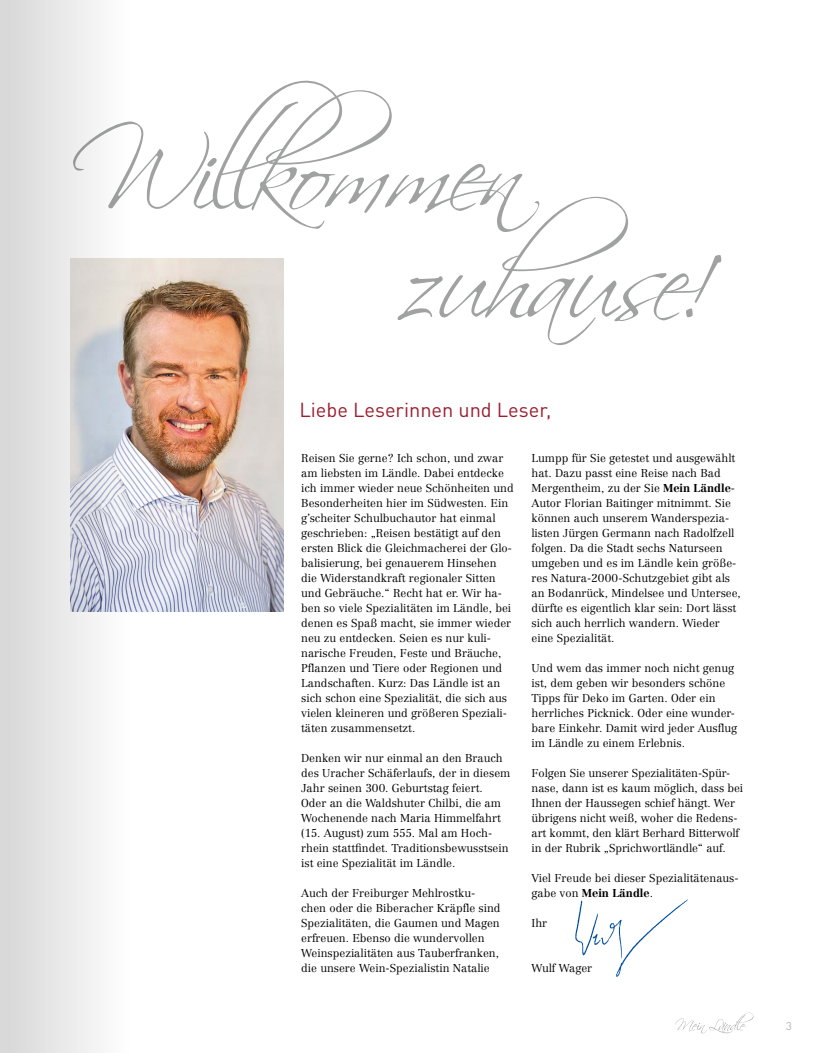
<style>
.page{position:relative;width:815px;height:1053px;background:#fff}
.page>*{position:absolute;margin:0;border:0;box-sizing:border-box;transform-origin:0 0}
.t1{font:107.38px/109.4px "Scriptina Pro";color:#a0a1a1}
.t2{font:20px "DIN Pro";color:#9a2031}
.t3{font:300 11.25px/15px "Centennial LT Pro";color:#000}
.t4{font:300 11.25px "DIN Pro";color:#9c9d9d}
.s1{font-weight:700}
</style>
<div class="page">
<img style="left:188px;top:258px;width:95px;height:353px">
<img style="left:575px;top:899px;width:113px;height:78px">
<svg style="left:675px;top:1012px;width:78px;height:22px"></svg>
<svg style="left:0;top:0;width:188px;height:1052px"></svg>
<h1 class="t1" style="left:397px;top:116px;width:312px;text-indent:-292px">Willkommen zuhause!</h1>
<h2 class="t2" style="left:299px;top:394px;width:254px">Liebe Leserinnen und Leser,</h2>
<p class="t3" style="left:531px;top:450px;width:211px">Lumpp für Sie getestet und ausgewählt hat. Dazu passt eine Reise nach Bad Mergentheim, zu der Sie <span class="s1">Mein Ländle</span>-- Autor Florian Baitinger mitnimmt. Sie können auch unserem Wanderspezia&shy;listen Jürgen Germann nach Radolfzell folgen. Da die Stadt sechs Naturseen umgeben und es im Ländle kein größe&shy;res Natura-2000-Schutzgebiet gibt als an Bodanrück, Mindelsee und Untersee, dürfte es eigentlich klar sein: Dort lässt sich auch herrlich wandern. Wieder eine Spezialität.</p>
<p class="t3" style="left:531px;top:660px;width:207px">Und wem das immer noch nicht genug ist, dem geben wir besonders schöne Tipps für Deko im Garten. Oder ein herrliches Picknick. Oder eine wunder&shy;bare Einkehr. Damit wird jeder Ausflug im Ländle zu einem Erlebnis.</p>
<p class="t3" style="left:531px;top:765px;width:213px">Folgen Sie unserer Spezialitäten-Spür&shy;nase, dann ist es kaum möglich, dass bei Ihnen der Haussegen schief hängt. Wer übrigens nicht weiß, woher die Redens&shy;art kommt, den klärt Berhard Bitterwolf in der Rubrik „Sprichwortländle“ auf.</p>
<p class="t3" style="left:531px;top:870px;width:209px">Viel Freude bei dieser Spezialitätenaus&shy;gabe von <span class="s1">Mein Ländle</span>.</p>
<p class="t3" style="left:531px;top:915px;width:17px">Ihr</p>
<p class="t3" style="left:531px;top:960px;width:62px">Wulf Wager</p>
<p class="t3" style="left:301px;top:450px;width:214px">Reisen Sie gerne? Ich schon, und zwar am liebsten im Ländle. Dabei entdecke ich immer wieder neue Schönheiten und Besonderheiten hier im Südwesten. Ein g’scheiter Schulbuchautor hat einmal geschrieben: „Reisen bestätigt auf den ersten Blick die Gleichmacherei der Glo&shy;balisierung, bei genauerem Hinsehen die Widerstandkraft regionaler Sitten und Gebräuche.“ Recht hat er. Wir ha&shy;ben so viele Spezialitäten im Ländle, bei denen es Spaß macht, sie immer wieder neu zu entdecken. Seien es nur kuli&shy;narische Freuden, Feste und Bräuche, Pflanzen und Tiere oder Regionen und Landschaften. Kurz: Das Ländle ist an sich schon eine Spezialität, die sich aus vielen kleineren und größeren Speziali&shy;täten zusammensetzt.</p>
<p class="t3" style="left:301px;top:750px;width:211px">Denken wir nur einmal an den Brauch des Uracher Schäferlaufs, der in diesem Jahr seinen 300. Geburtstag feiert.<br>Oder an die Waldshuter Chilbi, die am Wochenende nach Maria Himmelfahrt (15. August) zum 555. Mal am Hoch&shy;rhein stattfindet. Traditionsbewusstsein ist eine Spezialität im Ländle.</p>
<p class="t3" style="left:301px;top:885px;width:201px">Auch der Freiburger Mehlrostku&shy;chen oder die Biberacher Kräpfle sind Spezialitäten, die Gaumen und Magen erfreuen. Ebenso die wundervollen Weinspezialitäten aus Tauberfranken, die unsere Wein-Spezialistin Natalie</p>
<p class="t4" style="left:786px;top:1017px;width:7px">3</p>
</div>
